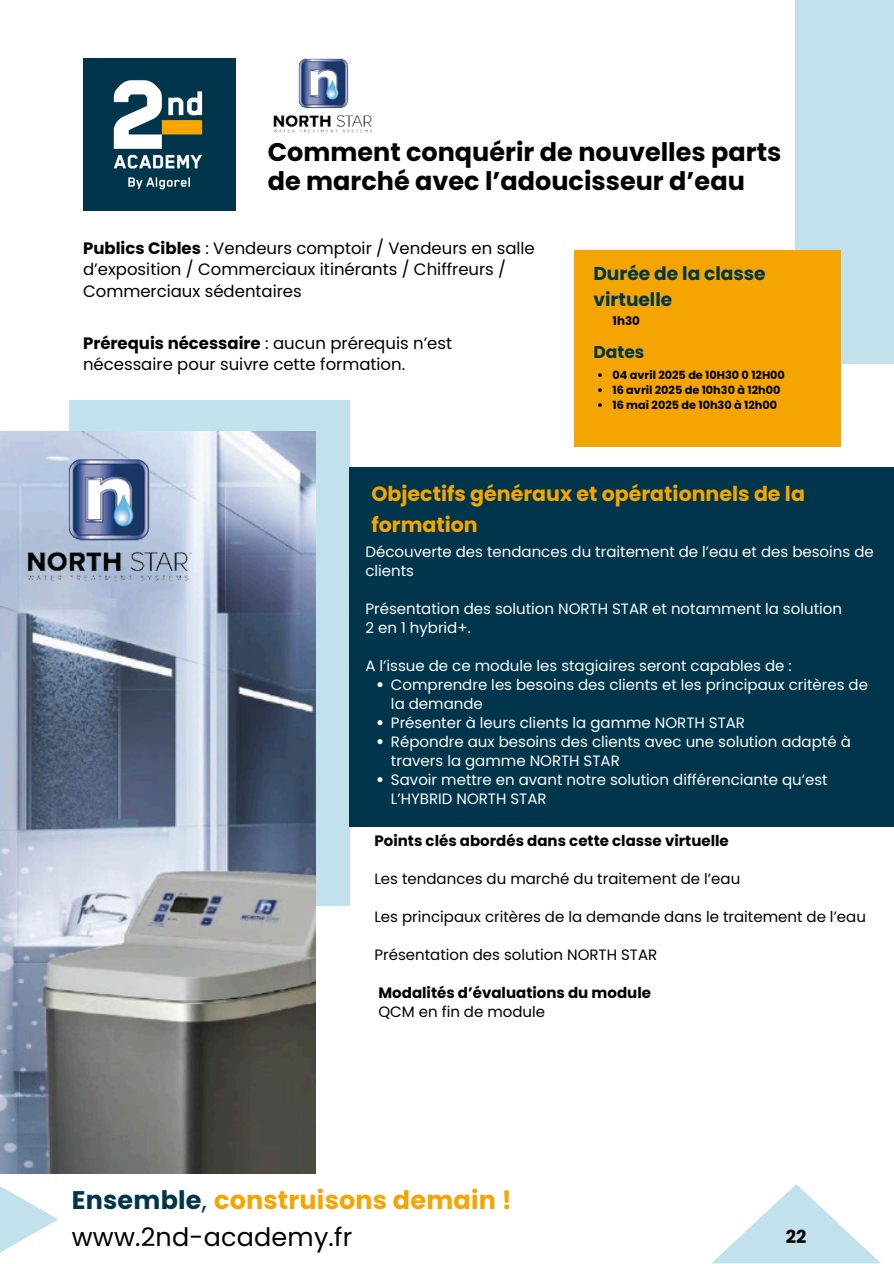
<style>
.page{position:relative;width:894px;height:1264px;background:#fff}
.page>*{position:absolute;margin:0;border:0;box-sizing:border-box;transform-origin:0 0}
.t1{font:700 25.5px/28.2px "Poppins";color:#000}
.t2{font:700 25.5px/37.2px "Poppins";letter-spacing:.01em;color:#f4a502}
.t3{font:700 20.55px/30.3px "Poppins";color:#f4a502}
.t4{font:700 18.6px/25.8px "Poppins";color:#00364b}
.t5{font:700 18px "Poppins";color:#000}
.t6{font:700 17.1px "Poppins";color:#00364b}
.t7{font:16.5px/21.3px "Poppins";color:#000}
.t8{font:15px/19px "Poppins";color:#fefefe}
.t9{font:15px "Poppins";color:#000}
.t10{font:700 15px "Poppins";color:#000}
.t11{font:700 11.85px "Poppins";color:#000}
.t12{font:700 11.25px "Poppins";color:#000}
.s1{font-weight:700}
.s2{color:#00364b}
.s3{font-weight:400;color:#00364b}
.s4{font-weight:400;color:#000}
</style>
<div class="page">
<div style="left:69px;top:400px;width:280px;height:505px;background:#c1e2ed"></div>
<div style="left:349px;top:467px;width:544px;height:360px;background:#00364b"></div>
<div style="left:795px;top:0;width:98px;height:363px;background:#c1e2ed"></div>
<div style="left:574px;top:250px;width:266px;height:197px;background:#f4a502"></div>
<img style="left:83px;top:59px;width:152px;height:152px">
<img style="left:0;top:431px;width:316px;height:742px">
<svg style="left:0;top:1186px;width:58px;height:66px"></svg>
<svg style="left:712px;top:1184px;width:168px;height:79px"></svg>
<img style="left:273px;top:58px;width:101px;height:75px">
<svg style="left:377px;top:682px;width:5px;height:5px"></svg>
<svg style="left:377px;top:720px;width:5px;height:5px"></svg>
<svg style="left:377px;top:739px;width:5px;height:5px"></svg>
<svg style="left:377px;top:777px;width:5px;height:5px"></svg>
<svg style="left:598px;top:373px;width:3px;height:4px"></svg>
<svg style="left:598px;top:388px;width:3px;height:4px"></svg>
<svg style="left:598px;top:403px;width:3px;height:4px"></svg>
<img style="left:17px;top:431px;width:186px;height:182px">
<p class="t1" style="left:268px;top:138px;width:515px">Comment conquérir de nouvelles parts de marché avec l’adoucisseur d’eau</p>
<p class="t7" style="left:83px;top:238px;width:453px"><span class="s1">Publics Cibles</span> : Vendeurs comptoir / Vendeurs en salle d’exposition / Commerciaux itinérants / Chiffreurs /<br>Commerciaux sédentaires</p>
<p class="t7" style="left:83px;top:332px;width:370px"><span class="s1">Prérequis nécessaire</span> : aucun prérequis n’est nécessaire pour suivre cette formation.</p>
<p class="t4" style="left:593px;top:260px;width:174px">Durée de la classe virtuelle</p>
<p class="t11" style="left:612px;top:312px;width:29px">1h30</p>
<h3 class="t6" style="left:593px;top:340px;width:52px">Dates</h3>
<p class="t12" style="left:612px;top:367px;width:174px">04 avril 2025 de 10H30 0 12H00</p>
<p class="t12" style="left:612px;top:382px;width:169px">16 avril 2025 de 10h30 à 12h00</p>
<p class="t12" style="left:612px;top:397px;width:166px">16 mai 2025 de 10h30 à 12h00</p>
<p class="t3" style="left:371px;top:479px;width:435px">Objectifs généraux et opérationnels de la formation</p>
<h5 class="t8" style="left:365px;top:542px;width:509px">Découverte des tendances du traitement de l’eau et des besoins de clients</h5>
<h5 class="t8" style="left:365px;top:599px;width:478px">Présentation des solution NORTH STAR et notamment la solution<br>2 en 1 hybrid+.</h5>
<h3 class="t8" style="left:365px;top:656px;width:427px">A l’issue de ce module les stagiaires seront capables de :</h3>
<p class="t8" style="left:391px;top:675px;width:478px">Comprendre les besoins des clients et les principaux critères de la demande</p>
<h4 class="t8" style="left:391px;top:713px;width:355px">Présenter à leurs clients la gamme NORTH STAR</h4>
<p class="t8" style="left:391px;top:732px;width:461px">Répondre aux besoins des clients avec une solution adapté à travers la gamme NORTH STAR</p>
<p class="t8" style="left:391px;top:770px;width:438px">Savoir mettre en avant notre solution différenciante qu’est<br>L’HYBRID NORTH STAR</p>
<p class="t10" style="left:374px;top:830px;width:356px">Points clés abordés dans cette classe virtuelle</p>
<p class="t9" style="left:374px;top:868px;width:367px">Les tendances du marché du traitement de l’eau</p>
<p class="t9" style="left:374px;top:906px;width:493px">Les principaux critères de la demande dans le traitement de l’eau</p>
<h6 class="t9" style="left:374px;top:944px;width:284px">Présentation des solution NORTH STAR</h6>
<p class="t10" style="left:378px;top:982px;width:274px">Modalités d’évaluations du module</p>
<p class="t9" style="left:378px;top:1001px;width:168px">QCM en fin de module</p>
<p class="t2" style="left:72px;top:1181px;width:441px"><span class="s2">Ensemble</span><span class="s3">,</span> construisons demain ! <span class="s4">www.2nd-academy.fr</span></p>
<h1 class="t5" style="left:785px;top:1223px;width:22px">22</h1>
</div>
